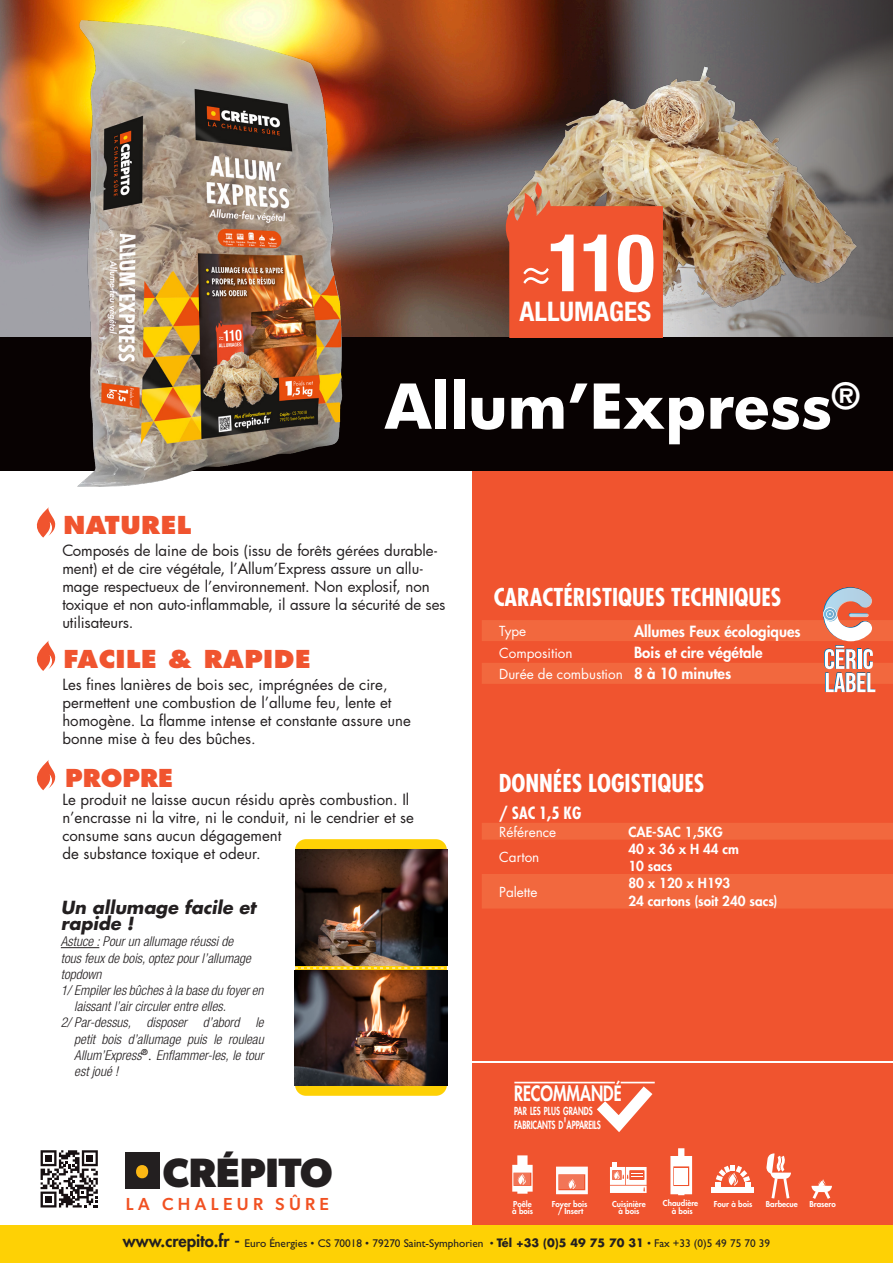
<style>
.page{position:relative;width:893px;height:1263px;background:#fff}
.page>*{position:absolute;margin:0;border:0;box-sizing:border-box;transform-origin:0 0}
.t1{font:700 condensed 79.95px "Helvetica Neue LT Std";color:#fff}
.t2{font:700 60px "Futura";color:#fff}
.t3{font:700 41.1px "Gibson";color:#231f20}
.t4{font:700 condensed 27px "Helvetica Neue LT Std";color:#fff}
.t5{font:700 condensed 24px "Futura Std";color:#fff}
.t6{font:800 24px "Futura Std";letter-spacing:.02em;color:#f0542f;scale:1.04 1}
.t7{font:800 24px "Futura Std";letter-spacing:.02em;color:#f0542f}
.t8{font:800 20.55px "Futura Std";color:#fff;scale:.78 1}
.t9{font:italic 700 17.55px/16.5px "Futura LT";color:#231f20}
.t10{font:500 17.4px "Gibson";letter-spacing:.25em;color:#f15122}
.t11{font:700 condensed 16.5px "Futura Std";color:#fff}
.t12{font:15px/18px "Futura Std";color:#231f20}
.t13{font:15px/18px "Futura";color:#231f20}
.t14{font:800 15px "Futura Std";color:#fff}
.t15{font:italic 300 condensed 13.5px/16.2px "Helvetica Neue LT Std";color:#231f20}
.t16{font:800 13.5px "Futura Std";color:#fff}
.t17{font:13.5px "Futura Std";color:#fff}
.t18{font:11.25px "Gill Sans Std";color:#231f20}
.t19{font:800 10.95px "Futura Std";letter-spacing:-.01em;color:#fff;scale:.7 1}
.t20{font:800 10.8px "Futura Std";color:#fff;scale:.7 1}
.t21{font:800 7.95px/7.1px "Futura Std";color:#fff;text-align:center}
.s1{font-weight:400;font-stretch:normal;font-size:54px}
.s2{font-family:"Futura Std";font-weight:400;font-style:normal;font-stretch:normal}
.s3{font-size:15.75px}
.s4{font-family:"Futura Std";font-weight:800;font-size:16.5px}
.s5{font-family:"Futura Std";font-weight:700}
</style>
<div class="page">
<img style="left:0;top:0;width:628px;height:337px">
<div style="left:472px;top:1063px;width:421px;height:200px;background:#f0542f"></div>
<svg style="left:628px;top:0;width:265px;height:337px"></svg>
<div style="left:472px;top:436px;width:421px;height:624px;background:#f0542f"></div>
<div style="left:0;top:1225px;width:893px;height:38px;background:#fed105"></div>
<svg style="left:36px;top:507px;width:20px;height:31px"></svg>
<svg style="left:36px;top:640px;width:20px;height:31px"></svg>
<svg style="left:36px;top:760px;width:20px;height:30px"></svg>
<div style="left:0;top:337px;width:893px;height:134px;background:#080202"></div>
<svg style="left:482px;top:823px;width:411px;height:85px"></svg>
<svg style="left:585px;top:1081px;width:70px;height:51px"></svg>
<hr style="left:514px;top:1082px;width:101px;height:1px;background:#fff">
<hr style="left:621px;top:1082px;width:34px;height:1px;background:#fff">
<svg style="left:482px;top:587px;width:411px;height:105px"></svg>
<img style="left:0;top:17px;width:379px;height:470px">
<img style="left:496px;top:23px;width:394px;height:291px">
<div style="left:295px;top:839px;width:152px;height:257px;background:#fed105;border-radius:11px"></div>
<svg style="left:295px;top:967px;width:152px;height:1px"></svg>
<hr style="left:61px;top:947px;width:38px;height:1px;background:#231f20">
<svg style="left:503px;top:182px;width:160px;height:155px"></svg>
<div style="left:711px;top:1187px;width:43px;height:6px;background:#fff"></div>
<svg style="left:715px;top:1165px;width:35px;height:22px"></svg>
<svg style="left:670px;top:1148px;width:22px;height:47px"></svg>
<svg style="left:512px;top:1155px;width:21px;height:39px"></svg>
<svg style="left:610px;top:1162px;width:37px;height:31px"></svg>
<svg style="left:556px;top:1166px;width:32px;height:28px"></svg>
<svg style="left:766px;top:1153px;width:25px;height:46px"></svg>
<svg style="left:811px;top:1179px;width:21px;height:20px"></svg>
<img style="left:295px;top:970px;width:152px;height:115px">
<img style="left:295px;top:849px;width:152px;height:116px">
<div style="left:125px;top:1152px;width:34px;height:37px;background:#231f20"></div>
<div style="left:136px;top:1165px;width:12px;height:13px;background:#fcb814;border-radius:50%"></div>
<svg style="left:41px;top:1150px;width:57px;height:57px"></svg>
<p class="t1" style="left:521px;top:214px;width:135px"><span class="s1">≈</span>110</p>
<p class="t4" style="left:520px;top:295px;width:133px">ALLUMAGES</p>
<p class="t2" style="left:385px;top:364px;width:477px">Allum’Express<sup>®</sup></p>
<p class="t6" style="left:63px;top:510px;width:125px">NATUREL</p>
<p class="t13" style="left:62px;top:541px;width:385px">Composés de laine de bois (issu de forêts gérées durable&shy;ment) et de cire végétale, l’Allum’Express assure un allu&shy;mage respectueux de l’environnement. Non explosif, non toxique et non auto-inflammable, il assure la sécurité de ses utilisateurs.</p>
<p class="t6" style="left:63px;top:644px;width:239px">FACILE &amp; RAPIDE</p>
<p class="t12" style="left:62px;top:676px;width:350px">Les fines lanières de bois sec, imprégnées de cire, permettent une combustion de l’allume feu, lente et homogène. La flamme intense et constante assure une bonne mise à feu des bûches.</p>
<p class="t7" style="left:65px;top:763px;width:109px">PROPRE</p>
<p class="t12" style="left:62px;top:791px;width:353px">Le produit ne laisse aucun résidu après combustion. Il n’encrasse ni la vitre, ni le conduit, ni le cendrier et se consume sans aucun dégagement<br>de substance toxique et odeur.</p>
<p class="t9" style="left:61px;top:898px;width:197px">Un allumage facile et rapide !</p>
<p class="t15" style="left:61px;top:934px;width:191px">Astuce : Pour un allumage réussi de tous feux de bois, optez pour l’allumage topdown</p>
<p class="t15" style="left:74px;top:982px;width:191px;text-indent:-13px">1/ Empiler les bûches à la base du foyer en laissant l’air circuler entre elles.</p>
<p class="t15" style="left:74px;top:1015px;width:191px;text-align:justify;text-indent:-13px">2/ Par-dessus, disposer d’abord le petit bois d’allumage puis le rouleau Allum’Express<sup>®</sup><span class="s2">.</span> Enflammer-les, le tour est joué !</p>
<p class="t3" style="left:163px;top:1148px;width:171px">CRÉPITO</p>
<p class="t10" style="left:126px;top:1193px;width:205px">LA CHALEUR SÛRE</p>
<p class="t5" style="left:494px;top:582px;width:289px">CARACTÉRISTIQUES TECHNIQUES</p>
<p class="t17" style="left:499px;top:623px;width:29px">Type</p>
<p class="t14" style="left:634px;top:622px;width:168px">Allumes Feux écologiques</p>
<p class="t17" style="left:499px;top:644px;width:75px">Composition</p>
<p class="t14" style="left:634px;top:643px;width:130px">Bois et cire végétale</p>
<p class="t17" style="left:499px;top:665px;width:125px">Durée de combustion</p>
<p class="t14" style="left:634px;top:664px;width:99px">8 à 10 minutes</p>
<p class="t5" style="left:499px;top:768px;width:207px">DONNÉES LOGISTIQUES</p>
<p class="t11" style="left:499px;top:802px;width:84px">/ SAC 1,5 KG</p>
<p class="t17" style="left:499px;top:823px;width:59px">Référence</p>
<p class="t16" style="left:628px;top:823px;width:96px">CAE-SAC 1,5KG</p>
<p class="t17" style="left:499px;top:849px;width:42px">Carton</p>
<p class="t16" style="left:628px;top:840px;width:112px">40 x 36 x H 44 cm</p>
<p class="t16" style="left:628px;top:857px;width:45px">10 sacs</p>
<p class="t17" style="left:499px;top:883px;width:40px">Palette</p>
<p class="t16" style="left:628px;top:875px;width:103px">80 x 120 x H193</p>
<p class="t16" style="left:628px;top:892px;width:151px">24 cartons (soit 240 sacs)</p>
<p class="t8" style="left:514px;top:1080px;width:139px">RECOMMANDÉ</p>
<p class="t20" style="left:514px;top:1104px;width:114px">PAR LES PLUS GRANDS</p>
<p class="t19" style="left:514px;top:1118px;width:126px">FABRICANTS D<span class="s3">'</span>APPAREILS</p>
<p class="t21" style="left:513px;top:1200px;width:20px">Poêle</p>
<p class="t21" style="left:612px;top:1200px;width:35px">Cuisinière</p>
<p class="t21" style="left:663px;top:1200px;width:37px">Chaudière</p>
<p class="t21" style="left:714px;top:1200px;width:40px">Four à bois</p>
<p class="t21" style="left:618px;top:1208px;width:22px">à bois</p>
<p class="t21" style="left:552px;top:1200px;width:37px">Foyer bois / Insert</p>
<p class="t21" style="left:672px;top:1207px;width:22px">à bois</p>
<p class="t21" style="left:512px;top:1208px;width:22px">à bois</p>
<p class="t21" style="left:766px;top:1200px;width:33px">Barbecue</p>
<p class="t21" style="left:809px;top:1201px;width:28px">Brasero</p>
<p class="t18" style="left:123px;top:1236px;width:649px"><span class="s4">www.crepito.fr -</span> Euro Énergies • CS 70018 • 79270 Saint-Symphorien • <span class="s5">Tél +33 (0)5 49 75 70 31</span> • Fax +33 (0)5 49 75 70 39</p>
</div>
